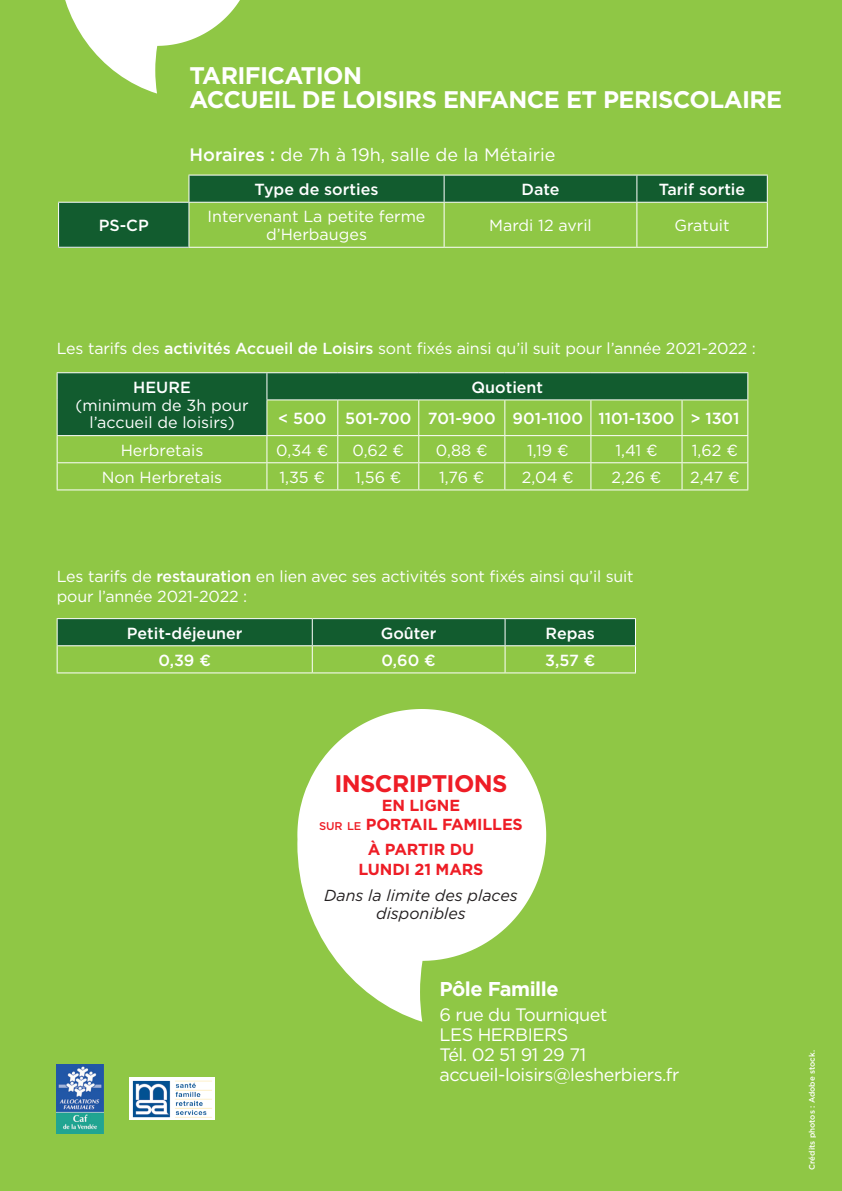
<style>
.page{position:relative;width:842px;height:1191px;background:#8fc745}
.page>*{position:absolute;margin:0;border:0;box-sizing:border-box;transform-origin:0 0}
.t1{font:700 24px "Gotham";letter-spacing:-.025em;color:#fff}
.t2{font:700 24px "Gotham";letter-spacing:-.025em;color:#ee1d26}
.t3{font:700 20px "Gotham";letter-spacing:-.025em;color:#fff}
.t4{font:18px "Gotham";letter-spacing:-.025em;color:#fff}
.t5{font:18px "Gotham";color:#fff}
.t6{font:16px/17.8px "Gotham";letter-spacing:-.01em;color:#fff;text-align:center}
.t7{font:500 16px "Gotham";color:#fff}
.t8{font:700 16px "Gotham";letter-spacing:-.01em;color:#ee1d26}
.t9{font:italic 16px "Gotham";color:#231f20}
.t10{font:500 8px "Gotham";color:#fff}
.s1{font-weight:500}
.s2{font-weight:500;font-size:11.2px}
</style>
<div class="page">
<svg style="left:297px;top:709px;width:249px;height:312px;fill:#fff"></svg>
<img style="left:57px;top:1064px;width:47px;height:69px">
<svg style="left:130px;top:1077px;width:85px;height:43px"></svg>
<img style="left:132px;top:1080px;width:80px;height:37px">
<div style="left:59px;top:202px;width:130px;height:45px;background:#125c2f"></div>
<svg style="left:189px;top:175px;width:579px;height:27px;background:#1b6237"></svg>
<hr style="left:58px;top:203px;width:1px;height:44px;background:#fff">
<hr style="left:189px;top:203px;width:1px;height:44px;background:#fff">
<hr style="left:444px;top:203px;width:1px;height:44px;background:#fff">
<hr style="left:636px;top:203px;width:1px;height:44px;background:#fff">
<hr style="left:767px;top:203px;width:1px;height:44px;background:#fff">
<hr style="left:58px;top:202px;width:131px;height:1px;background:#fff">
<hr style="left:189px;top:202px;width:255px;height:1px;background:#fff">
<hr style="left:444px;top:202px;width:193px;height:1px;background:#fff">
<hr style="left:637px;top:202px;width:131px;height:1px;background:#fff">
<hr style="left:58px;top:247px;width:131px;height:1px;background:#fff">
<hr style="left:189px;top:247px;width:255px;height:1px;background:#fff">
<hr style="left:444px;top:247px;width:193px;height:1px;background:#fff">
<hr style="left:637px;top:247px;width:131px;height:1px;background:#fff">
<svg style="left:58px;top:373px;width:689px;height:62px;fill:#125c2f"></svg>
<hr style="left:267px;top:372px;width:71px;height:1px;background:#fff">
<hr style="left:338px;top:372px;width:81px;height:1px;background:#fff">
<hr style="left:419px;top:372px;width:86px;height:1px;background:#fff">
<hr style="left:505px;top:372px;width:86px;height:1px;background:#fff">
<hr style="left:591px;top:372px;width:91px;height:1px;background:#fff">
<hr style="left:682px;top:372px;width:66px;height:1px;background:#fff">
<svg style="left:747px;top:373px;width:1px;height:26px"></svg>
<hr style="left:266px;top:399px;width:72px;height:1px;background:#fff">
<hr style="left:338px;top:399px;width:81px;height:1px;background:#fff">
<hr style="left:337px;top:400px;width:1px;height:35px;background:#fff">
<hr style="left:419px;top:399px;width:86px;height:1px;background:#fff">
<hr style="left:418px;top:400px;width:1px;height:35px;background:#fff">
<hr style="left:505px;top:399px;width:86px;height:1px;background:#fff">
<hr style="left:504px;top:400px;width:1px;height:35px;background:#fff">
<hr style="left:591px;top:399px;width:91px;height:1px;background:#fff">
<hr style="left:590px;top:400px;width:1px;height:35px;background:#fff">
<hr style="left:682px;top:399px;width:66px;height:1px;background:#fff">
<hr style="left:682px;top:400px;width:1px;height:35px;background:#fff">
<hr style="left:747px;top:400px;width:1px;height:35px;background:#fff">
<hr style="left:267px;top:435px;width:71px;height:1px;background:#fff">
<hr style="left:338px;top:435px;width:81px;height:1px;background:#fff">
<hr style="left:419px;top:435px;width:86px;height:1px;background:#fff">
<hr style="left:505px;top:435px;width:86px;height:1px;background:#fff">
<hr style="left:591px;top:435px;width:91px;height:1px;background:#fff">
<hr style="left:682px;top:435px;width:66px;height:1px;background:#fff">
<hr style="left:57px;top:462px;width:210px;height:1px;background:#fff">
<svg style="left:57px;top:436px;width:1px;height:53px"></svg>
<hr style="left:267px;top:462px;width:71px;height:1px;background:#fff">
<svg style="left:266px;top:436px;width:1px;height:53px"></svg>
<hr style="left:338px;top:462px;width:81px;height:1px;background:#fff">
<svg style="left:337px;top:436px;width:1px;height:53px"></svg>
<hr style="left:419px;top:462px;width:86px;height:1px;background:#fff">
<svg style="left:418px;top:436px;width:1px;height:53px"></svg>
<hr style="left:505px;top:462px;width:86px;height:1px;background:#fff">
<svg style="left:504px;top:436px;width:1px;height:53px"></svg>
<hr style="left:591px;top:462px;width:91px;height:1px;background:#fff">
<svg style="left:590px;top:436px;width:1px;height:53px"></svg>
<hr style="left:682px;top:462px;width:66px;height:1px;background:#fff">
<svg style="left:682px;top:436px;width:1px;height:53px"></svg>
<svg style="left:747px;top:436px;width:1px;height:53px"></svg>
<hr style="left:57px;top:489px;width:210px;height:1px;background:#fff">
<hr style="left:267px;top:489px;width:71px;height:1px;background:#fff">
<hr style="left:338px;top:489px;width:81px;height:1px;background:#fff">
<hr style="left:419px;top:489px;width:86px;height:1px;background:#fff">
<hr style="left:505px;top:489px;width:86px;height:1px;background:#fff">
<hr style="left:591px;top:489px;width:91px;height:1px;background:#fff">
<hr style="left:682px;top:489px;width:66px;height:1px;background:#fff">
<hr style="left:57px;top:372px;width:210px;height:1px;background:#fff">
<svg style="left:57px;top:373px;width:1px;height:27px"></svg>
<svg style="left:266px;top:373px;width:1px;height:26px"></svg>
<hr style="left:57px;top:400px;width:1px;height:35px;background:#fff">
<hr style="left:266px;top:400px;width:1px;height:35px;background:#fff">
<hr style="left:57px;top:435px;width:210px;height:1px;background:#fff">
<svg style="left:57px;top:618px;width:579px;height:54px"></svg>
<hr style="left:57px;top:672px;width:255px;height:1px;background:#fff">
<hr style="left:312px;top:672px;width:193px;height:1px;background:#fff">
<hr style="left:505px;top:672px;width:131px;height:1px;background:#fff">
<svg style="left:65px;top:0;width:175px;height:94px"></svg>
<p class="t1" style="left:189px;top:59px;width:174px">TARIFICATION</p>
<p class="t1" style="left:189px;top:83px;width:594px">ACCUEIL DE LOISIRS ENFANCE ET PERISCOLAIRE</p>
<p class="t5" style="left:189px;top:143px;width:367px"><span class="s1">Horaires :</span> de 7h à 19h, salle de la Métairie</p>
<p class="t7" style="left:255px;top:179px;width:125px">Type de sorties</p>
<p class="t7" style="left:521px;top:179px;width:39px">Date</p>
<p class="t7" style="left:659px;top:179px;width:88px">Tarif sortie</p>
<p class="t7" style="left:99px;top:215px;width:52px">PS-CP</p>
<p class="t6" style="left:208px;top:207px;width:219px">Intervenant La petite ferme d’Herbauges</p>
<p class="t6" style="left:489px;top:216px;width:104px">Mardi 12 avril</p>
<p class="t6" style="left:675px;top:216px;width:57px">Gratuit</p>
<p class="t6" style="left:57px;top:339px;width:701px">Les tarifs des <span class="s1">activités Accueil de Loisirs</span> sont fixés ainsi qu’il suit pour l’année 2021-2022 :</p>
<p class="t7" style="left:133px;top:376px;width:59px">HEURE</p>
<p class="t6" style="left:76px;top:396px;width:174px">(minimum de 3h pour l’accueil de loisirs)</p>
<p class="t7" style="left:472px;top:376px;width:73px">Quotient</p>
<p class="t7" style="left:278px;top:408px;width:50px">&lt; 500</p>
<p class="t7" style="left:345px;top:408px;width:68px">501-700</p>
<p class="t7" style="left:428px;top:408px;width:69px">701-900</p>
<p class="t7" style="left:513px;top:408px;width:72px">901-1100</p>
<p class="t7" style="left:598px;top:408px;width:78px">1101-1300</p>
<p class="t7" style="left:690px;top:408px;width:51px">&gt; 1301</p>
<p class="t6" style="left:121px;top:441px;width:84px">Herbretais</p>
<p class="t6" style="left:276px;top:441px;width:54px">0,34 €</p>
<p class="t6" style="left:352px;top:441px;width:53px">0,62 €</p>
<p class="t6" style="left:436px;top:441px;width:53px">0,88 €</p>
<p class="t6" style="left:527px;top:441px;width:43px">1,19 €</p>
<p class="t6" style="left:615px;top:441px;width:44px">1,41 €</p>
<p class="t6" style="left:692px;top:441px;width:48px">1,62 €</p>
<p class="t6" style="left:102px;top:468px;width:122px">Non Herbretais</p>
<p class="t6" style="left:279px;top:468px;width:47px">1,35 €</p>
<p class="t6" style="left:355px;top:468px;width:48px">1,56 €</p>
<p class="t6" style="left:439px;top:468px;width:47px">1,76 €</p>
<p class="t6" style="left:522px;top:468px;width:53px">2,04 €</p>
<p class="t6" style="left:611px;top:468px;width:51px">2,26 €</p>
<p class="t6" style="left:690px;top:468px;width:51px">2,47 €</p>
<p class="t6" style="left:57px;top:567px;width:579px">Les tarifs de <span class="s1">restauration</span> en lien avec ses activités sont fixés ainsi qu’il suit</p>
<p class="t6" style="left:57px;top:587px;width:192px">pour l’année 2021-2022 :</p>
<p class="t7" style="left:127px;top:622px;width:117px">Petit-déjeuner</p>
<p class="t7" style="left:381px;top:622px;width:57px">Goûter</p>
<p class="t7" style="left:545px;top:622px;width:51px">Repas</p>
<p class="t7" style="left:158px;top:649px;width:54px">0,39 €</p>
<p class="t7" style="left:382px;top:649px;width:56px">0,60 €</p>
<p class="t7" style="left:545px;top:649px;width:51px">3,57 €</p>
<p class="t2" style="left:334px;top:767px;width:175px">INSCRIPTIONS</p>
<p class="t8" style="left:382px;top:794px;width:80px">EN LIGNE</p>
<p class="t8" style="left:319px;top:814px;width:205px"><span class="s2">SUR LE</span> PORTAIL FAMILLES</p>
<p class="t8" style="left:368px;top:838px;width:108px">À PARTIR DU</p>
<p class="t8" style="left:358px;top:858px;width:126px">LUNDI 21 MARS</p>
<p class="t9" style="left:324px;top:886px;width:195px">Dans la limite des places</p>
<p class="t9" style="left:376px;top:904px;width:91px">disponibles</p>
<p class="t3" style="left:439px;top:975px;width:121px">Pôle Famille</p>
<p class="t4" style="left:439px;top:1003px;width:169px">6 rue du Tourniquet</p>
<p class="t4" style="left:439px;top:1023px;width:130px">LES HERBIERS</p>
<p class="t4" style="left:439px;top:1043px;width:148px">Tél. 02 51 91 29 71</p>
<p class="t4" style="left:439px;top:1063px;width:241px">accueil-loisirs@lesherbiers.fr</p>
<p class="t10" style="left:807px;top:1169px;width:121px;rotate:-90deg">Crédits photos : Adobe stock.</p>
</div>
